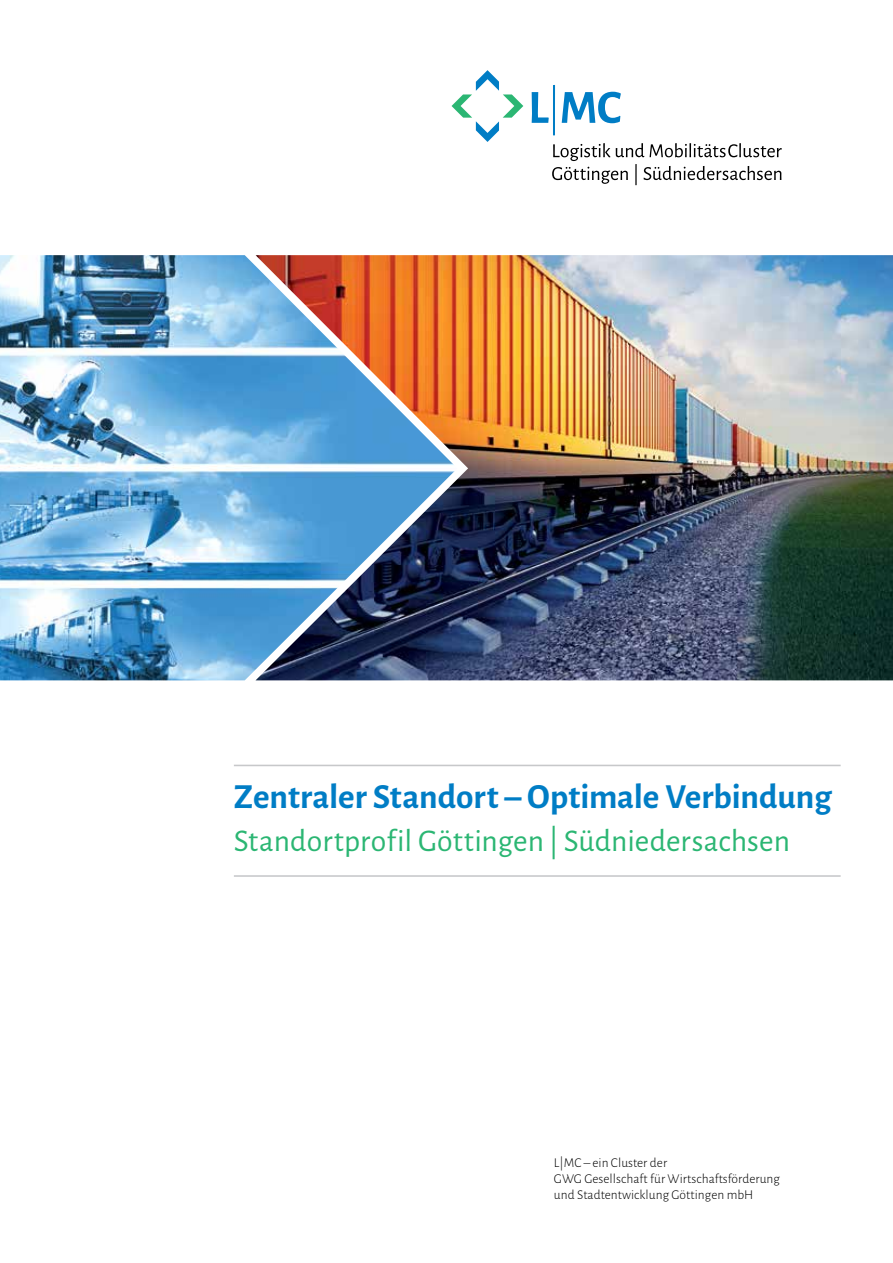
<style>
.page{position:relative;width:893px;height:1263px;background:#fff}
.page>*{position:absolute;margin:0;border:0;box-sizing:border-box;transform-origin:0 0}
.t1{font:700 35.25px "Alegreya Sans";color:#007dc5}
.t2{font:31.65px "Alegreya Sans";letter-spacing:.005em;color:#2bb673}
.t3{font:300 13.5px/16px "Alegreya Sans";letter-spacing:.005em;color:#000}
</style>
<div class="page">
<img style="left:0;top:255px;width:255px;height:425px">
<img style="left:255px;top:255px;width:638px;height:425px">
<svg style="left:532px;top:85px;width:89px;height:50px"></svg>
<svg style="left:451px;top:70px;width:72px;height:72px"></svg>
<svg style="left:552px;top:143px;width:230px;height:42px"></svg>
<hr style="left:234px;top:765px;width:607px;height:1px;background:#c7c8ca">
<hr style="left:234px;top:875px;width:607px;height:2px;background:#c7c8ca">
<h1 class="t1" style="left:234px;top:771px;width:599px">Zentraler Standort – Optimale Verbindung</h1>
<h2 class="t2" style="left:234px;top:819px;width:558px">Standortprofil Göttingen | Südniedersachsen</h2>
<p class="t3" style="left:554px;top:1154px;width:228px">L|MC – ein Cluster der<br>GWG Gesellschaft für Wirtschaftsförderung und Stadtentwicklung Göttingen mbH</p>
</div>
